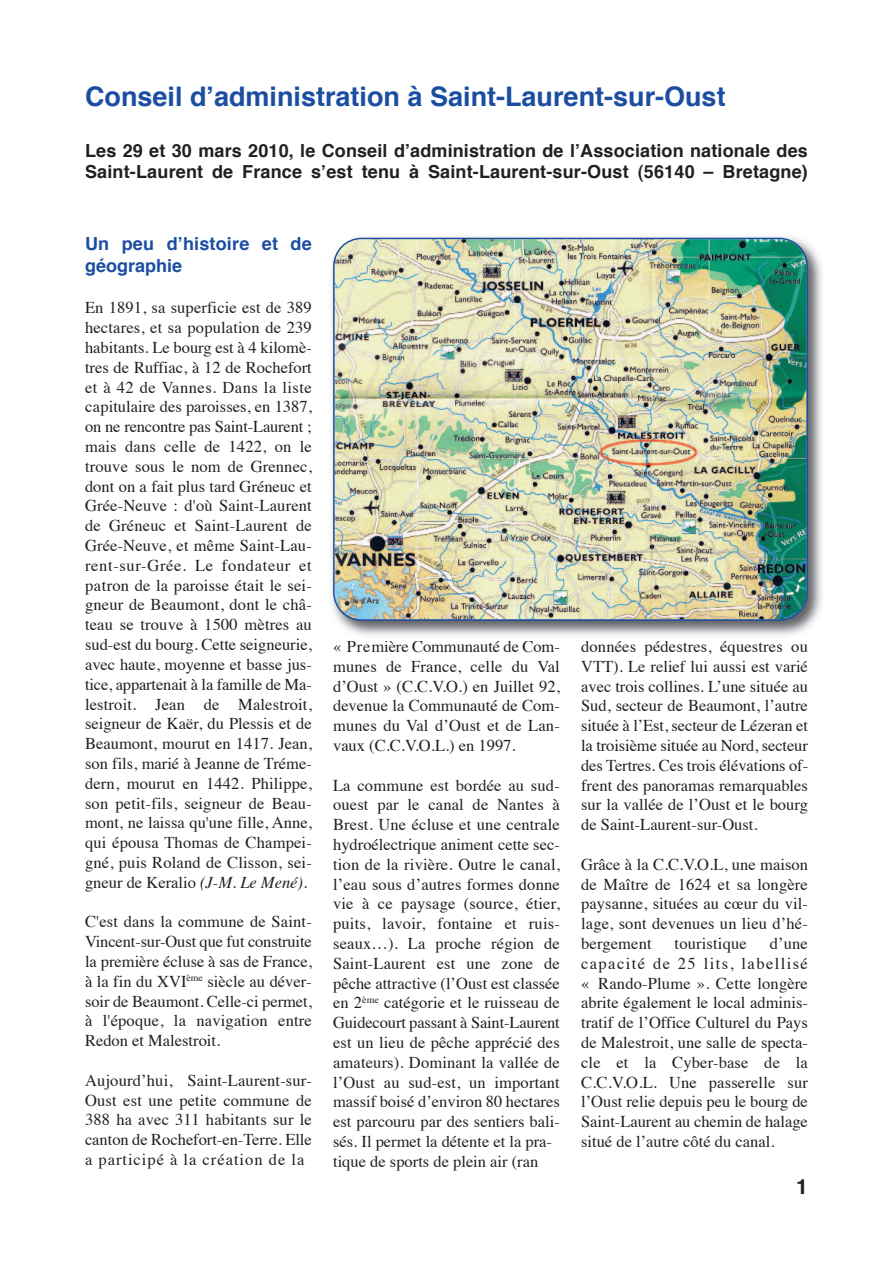
<style>
.page{position:relative;width:893px;height:1263px;background:#fff}
.page>*{position:absolute;margin:0;border:0;box-sizing:border-box;transform-origin:0 0}
.t1{font:700 27px "Helvetica";color:#1b4ea1}
.t2{font:700 21px "Helvetica";color:#231f20}
.t3{font:700 18px/21.6px "Helvetica";letter-spacing:.01em;color:#231f20}
.t4{font:700 18px/21.6px "Helvetica";letter-spacing:.01em;color:#1b4ea1}
.t5{font:16.5px/19.8px "Times";letter-spacing:.005em;color:#231f20;text-align:justify}
.s1{font-style:italic}
</style>
<div class="page">
<img style="left:331px;top:237px;width:491px;height:399px">
<img style="left:333px;top:238px;width:475px;height:383px">
<h1 class="t1" style="left:85px;top:85px;width:642px">Conseil d’administration à Saint-Laurent-sur-Oust</h1>
<p class="t3" style="left:85px;top:141px;width:724px">Les 29 et 30 mars 2010, le Conseil d’administration de l’Association nationale des<br>Saint-Laurent de France s’est tenu à Saint-Laurent-sur-Oust (56140 – Bretagne)</p>
<p class="t4" style="left:85px;top:234px;width:228px">Un peu d’histoire et de géographie</p>
<p class="t5" style="left:85px;top:299px;width:228px">En 1891, sa superficie est de 389 hectares, et sa population de 239 habitants. Le bourg est à 4 kilomè&shy;tres de Ruffiac, à 12 de Rochefort et à 42 de Vannes. Dans la liste capitulaire des paroisses, en 1387, on ne rencontre pas Saint-Laurent ; mais dans celle de 1422, on le trouve sous le nom de Grennec, dont on a fait plus tard Gréneuc et Grée-Neuve : d'où Saint-Laurent de Gréneuc et Saint-Laurent de Grée-Neuve, et même Saint-Lau&shy;rent-sur-Grée. Le fondateur et patron de la paroisse était le sei&shy;gneur de Beaumont, dont le châ&shy;teau se trouve à 1500 mètres au sud-est du bourg. Cette seigneurie, avec haute, moyenne et basse jus&shy;tice, appartenait à la famille de Ma&shy;lestroit. Jean de Malestroit, seigneur de Kaër, du Plessis et de Beaumont, mourut en 1417. Jean, son fils, marié à Jeanne de Tréme&shy;dern, mourut en 1442. Philippe, son petit-fils, seigneur de Beau&shy;mont, ne laissa qu'une fille, Anne, qui épousa Thomas de Champei&shy;gné, puis Roland de Clisson, sei&shy;gneur de Keralio <span class="s1">(J-M. Le Mené)</span>.</p>
<p class="t5" style="left:85px;top:913px;width:228px">C'est dans la commune de Saint-Vincent-sur-Oust que fut construite la première écluse à sas de France, à la fin du XVI<sup>ème</sup> siècle au déver&shy;soir de Beaumont. Celle-ci permet, à l'époque, la navigation entre Redon et Malestroit.</p>
<p class="t5" style="left:85px;top:1072px;width:228px">Aujourd’hui, Saint-Laurent-sur-Oust est une petite commune de 388 ha avec 311 habitants sur le canton de Rochefort-en-Terre. Elle a participé à la création de la</p>
<p class="t5" style="left:333px;top:638px;width:228px">« Première Communauté de Com&shy;munes de France, celle du Val d’Oust » (C.C.V.O.) en Juillet 92, devenue la Communauté de Com&shy;munes du Val d’Oust et de Lan&shy;vaux (C.C.V.O.L.) en 1997.</p>
<p class="t5" style="left:333px;top:776px;width:228px;text-align:left">La commune est bordée au sud&shy;ouest par le canal de Nantes à<br>Brest. Une écluse et une centrale hydroélectrique animent cette sec&shy;tion de la rivière. Outre le canal, l’eau sous d’autres formes donne vie à ce paysage (source, étier, puits, lavoir, fontaine et ruis&shy;seaux…). La proche région de<br>Saint-Laurent est une zone de pêche attractive (l’Oust est classée en 2<sup>ème</sup> catégorie et le ruisseau de<br>Guidecourt passant à Saint-Laurent est un lieu de pêche apprécié des amateurs). Dominant la vallée de l’Oust au sud-est, un important massif boisé d’environ 80 hectares est parcouru par des sentiers bali&shy;sés. Il permet la détente et la pra&shy;tique de sports de plein air (ran</p>
<p class="t5" style="left:581px;top:638px;width:229px">données pédestres, équestres ou VTT). Le relief lui aussi est varié avec trois collines. L’une située au Sud, secteur de Beaumont, l’autre située à l’Est, secteur de Lézeran et la troisième située au Nord, secteur des Tertres. Ces trois élévations of&shy;frent des panoramas remarquables sur la vallée de l’Oust et le bourg de Saint-Laurent-sur-Oust.</p>
<p class="t5" style="left:581px;top:856px;width:228px">Grâce à la C.C.V.O.L, une maison de Maître de 1624 et sa longère paysanne, situées au cœur du vil&shy;lage, sont devenues un lieu d’hé&shy;bergement</p>
<p class="t5" style="left:581px;top:935px;width:228px;text-indent:189px">d’une capacité de 25 lits, labellisé « Rando-Plume ». Cette longère abrite également le local adminis&shy;tratif de l’Office Culturel du Pays de Malestroit, une salle de specta&shy;cle et la Cyber-base de la C.C.V.O.L. Une passerelle sur l’Oust relie depuis peu le bourg de Saint-Laurent au chemin de halage situé de l’autre côté du canal.</p>
<p class="t5" style="left:675px;top:935px;width:74px">touristique</p>
<p class="t2" style="left:796px;top:1178px;width:13px">1</p>
</div>
